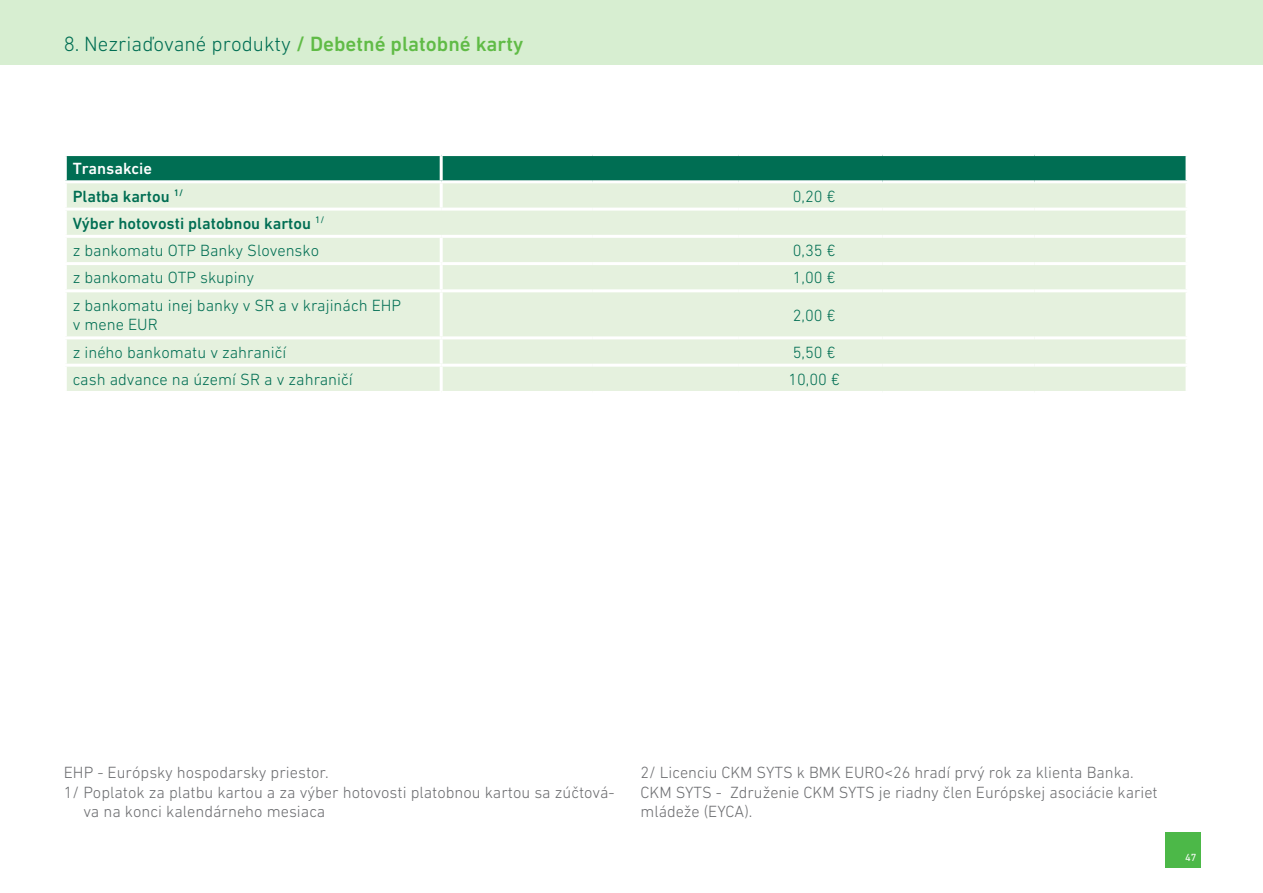
<style>
.page{position:relative;width:1263px;height:893px;background:#fff}
.page>*{position:absolute;margin:0;border:0;box-sizing:border-box;transform-origin:0 0}
.t1{font:300 21px "DIN Next W1 G";color:#006e53}
.t2{font:300 16.5px/19.8px "DIN Next W1 G";color:#6c6d70}
.t3{font:300 16.5px/19.8px "DIN Next W1 G";color:#006e53}
.t4{font:500 16.5px/27.3px "DIN Next W1 G";color:#006e53}
.t5{font:10.5px "DIN Next W1 G";color:#fff}
.s1{font-weight:500;color:#60bb46}
.s2{color:#fff}
.s3{font-weight:300}
</style>
<div class="page">
<div style="left:1165px;top:832px;width:36px;height:36px;background:#4cb848"></div>
<div style="left:67px;top:156px;width:1118px;height:24px;background:#006e53"></div>
<div style="left:67px;top:183px;width:1118px;height:208px;background:#e5f1de"></div>
<hr style="left:440px;top:156px;width:3px;height:24px;background:#fff">
<hr style="left:440px;top:183px;width:3px;height:25px;background:#fff">
<hr style="left:64px;top:208px;width:377px;height:3px;background:#fff">
<hr style="left:441px;top:208px;width:151px;height:3px;background:#fff">
<hr style="left:592px;top:208px;width:147px;height:3px;background:#fff">
<hr style="left:739px;top:208px;width:143px;height:3px;background:#fff">
<hr style="left:882px;top:208px;width:152px;height:3px;background:#fff">
<hr style="left:1034px;top:208px;width:154px;height:3px;background:#fff">
<hr style="left:64px;top:235px;width:377px;height:3px;background:#fff">
<hr style="left:440px;top:238px;width:3px;height:24px;background:#fff">
<hr style="left:441px;top:235px;width:151px;height:3px;background:#fff">
<hr style="left:592px;top:235px;width:147px;height:3px;background:#fff">
<hr style="left:739px;top:235px;width:143px;height:3px;background:#fff">
<hr style="left:882px;top:235px;width:152px;height:3px;background:#fff">
<hr style="left:1034px;top:235px;width:154px;height:3px;background:#fff">
<hr style="left:64px;top:262px;width:377px;height:3px;background:#fff">
<hr style="left:440px;top:265px;width:3px;height:24px;background:#fff">
<hr style="left:441px;top:262px;width:151px;height:3px;background:#fff">
<hr style="left:592px;top:262px;width:147px;height:3px;background:#fff">
<hr style="left:739px;top:262px;width:143px;height:3px;background:#fff">
<hr style="left:882px;top:262px;width:152px;height:3px;background:#fff">
<hr style="left:1034px;top:262px;width:154px;height:3px;background:#fff">
<hr style="left:64px;top:289px;width:377px;height:3px;background:#fff">
<hr style="left:441px;top:289px;width:151px;height:3px;background:#fff">
<hr style="left:592px;top:289px;width:147px;height:3px;background:#fff">
<hr style="left:739px;top:289px;width:143px;height:3px;background:#fff">
<hr style="left:882px;top:289px;width:152px;height:3px;background:#fff">
<hr style="left:1034px;top:289px;width:154px;height:3px;background:#fff">
<hr style="left:440px;top:292px;width:3px;height:44px;background:#fff">
<hr style="left:440px;top:339px;width:3px;height:25px;background:#fff">
<hr style="left:64px;top:336px;width:377px;height:3px;background:#fff">
<hr style="left:64px;top:364px;width:377px;height:3px;background:#fff">
<hr style="left:440px;top:367px;width:3px;height:24px;background:#fff">
<hr style="left:441px;top:336px;width:151px;height:3px;background:#fff">
<hr style="left:592px;top:336px;width:147px;height:3px;background:#fff">
<hr style="left:739px;top:336px;width:143px;height:3px;background:#fff">
<hr style="left:882px;top:336px;width:152px;height:3px;background:#fff">
<hr style="left:1034px;top:336px;width:154px;height:3px;background:#fff">
<hr style="left:441px;top:364px;width:151px;height:3px;background:#fff">
<hr style="left:592px;top:364px;width:147px;height:3px;background:#fff">
<hr style="left:739px;top:364px;width:143px;height:3px;background:#fff">
<hr style="left:882px;top:364px;width:152px;height:3px;background:#fff">
<hr style="left:1034px;top:364px;width:154px;height:3px;background:#fff">
<div style="left:0;top:0;width:1263px;height:64px;background:#d7eed1"></div>
<p class="t1" style="left:64px;top:32px;width:461px">8. Nezriaďované produkty <span class="s1">/ Debetné platobné karty</span></p>
<p class="t4" style="left:73px;top:155px;width:112px"><span class="s2">Transakcie<br></span>Platba kartou <sup>1/</sup></p>
<p class="t4" style="left:73px;top:210px;width:253px">Výber hotovosti platobnou kartou <sup>1/ </sup><span class="s3">z bankomatu OTP Banky Slovensko</span></p>
<p class="t3" style="left:793px;top:186px;width:44px">0,20 €</p>
<p class="t3" style="left:793px;top:240px;width:44px">0,35 €</p>
<p class="t3" style="left:73px;top:268px;width:183px">z bankomatu OTP skupiny</p>
<p class="t3" style="left:793px;top:268px;width:44px">1,00 €</p>
<p class="t3" style="left:73px;top:295px;width:330px">z bankomatu inej banky v SR a v krajinách EHP v mene EUR</p>
<p class="t3" style="left:793px;top:305px;width:44px">2,00 €</p>
<p class="t3" style="left:73px;top:342px;width:215px">z iného bankomatu v zahraničí</p>
<p class="t3" style="left:793px;top:342px;width:44px">5,50 €</p>
<p class="t3" style="left:73px;top:369px;width:282px">cash advance na území SR a v zahraničí</p>
<p class="t3" style="left:788px;top:369px;width:53px">10,00 €</p>
<p class="t2" style="left:64px;top:762px;width:266px">EHP - Európsky hospodarsky priestor.</p>
<p class="t2" style="left:64px;top:782px;width:552px">1/ Poplatok za platbu kartou a za výber hotovosti platobnou kartou sa zúčtová-</p>
<p class="t2" style="left:83px;top:802px;width:244px">va na konci kalendárneho mesiaca</p>
<p class="t2" style="left:640px;top:762px;width:519px">2/ Licenciu CKM SYTS k BMK EURO&lt;26 hradí prvý rok za klienta Banka.<br>CKM SYTS - Združenie CKM SYTS je riadny člen Európskej asociácie kariet mládeže (EYCA).</p>
<p class="t5" style="left:1185px;top:851px;width:13px">47</p>
</div>
